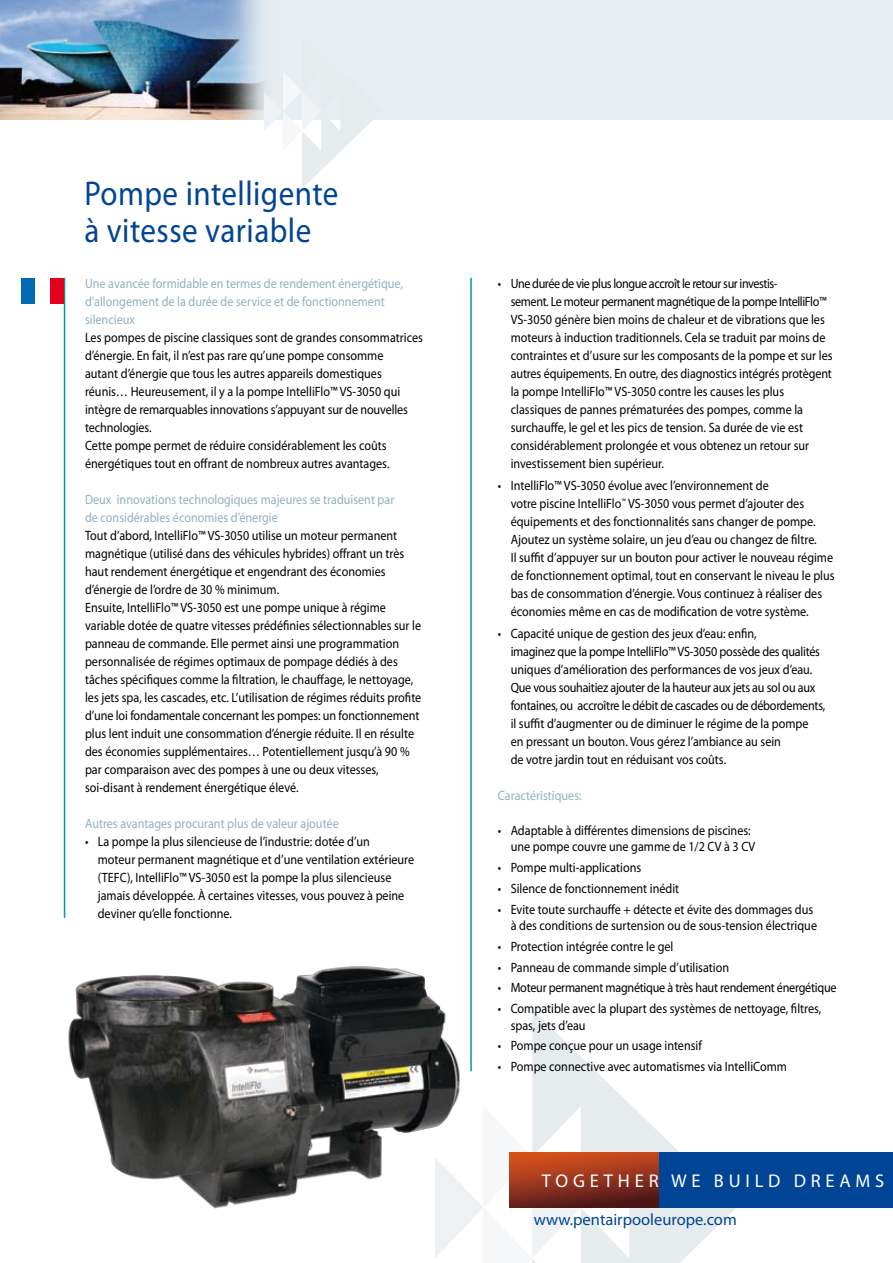
<style>
.page{position:relative;width:893px;height:1263px;background:#fff}
.page>*{position:absolute;margin:0;border:0;box-sizing:border-box;transform-origin:0 0}
.t1{font:34.5px/37.5px "Myriad Pro";letter-spacing:.015em;color:#004595;scale:.9 1}
.t2{font:18.45px "Myriad Pro";letter-spacing:.26em;color:#fff}
.t3{font:16.5px "Myriad Pro";color:#004595}
.t4{font:13.5px/18px "Myriad Pro";color:#000;scale:.9 1}
.t5{font:13.5px/18px "Myriad Pro";color:#92b1c1;scale:.9 1}
.t6{font:13.5px "Myriad Pro";letter-spacing:-.02em;color:#000;scale:.9 1}
</style>
<div class="page">
<svg style="left:435px;top:1202px;width:48px;height:56px"></svg>
<svg style="left:532px;top:1010px;width:204px;height:253px"></svg>
<div style="left:658px;top:1152px;width:235px;height:56px;background:#004595"></div>
<svg style="left:509px;top:1152px;width:149px;height:56px;background:#92341c"></svg>
<div style="left:0;top:0;width:893px;height:119px;background:#e7edf0"></div>
<img style="left:0;top:0;width:264px;height:119px">
<img style="left:68px;top:966px;width:409px;height:257px">
<svg style="left:264px;top:72px;width:118px;height:116px"></svg>
<hr style="left:64px;top:278px;width:1px;height:640px;background:#0099a5">
<hr style="left:470px;top:278px;width:2px;height:793px;background:#0099a5">
<div style="left:21px;top:278px;width:14px;height:25px;background:#006ab2"></div>
<div style="left:50px;top:278px;width:14px;height:25px;background:#e2001a"></div>
<h1 class="t1" style="left:84px;top:174px;width:284px">Pompe intelligente à vitesse variable</h1>
<p class="t5" style="left:85px;top:274px;width:355px">Une avancée formidable en termes de rendement énergétique, d’allongement de la durée de service et de fonctionnement silencieux</p>
<p class="t4" style="left:85px;top:328px;width:377px">Les pompes de piscine classiques sont de grandes consommatrices d’énergie. En fait, il n’est pas rare qu’une pompe consomme<br>autant d’énergie que tous les autres appareils domestiques réunis… Heureusement, il y a la pompe I ntelliFlo™ VS-3050 qui intègre de remarquables innovations s’appuyant sur de nouvelles technologies.<br>Cette pompe permet de réduire considérablement les coûts énergétiques tout en offrant de nombreux autres avantages.</p>
<p class="t5" style="left:85px;top:490px;width:345px">Deux innovations technologiques majeures se traduisent par de considérables économies d’énergie</p>
<p class="t4" style="left:85px;top:526px;width:375px">Tout d’abord, I ntelliFlo™ VS-3050 utilise un moteur permanent magnétique (utilisé dans des véhicules hybrides) offrant un très haut rendement énergétique et engendrant des économies d’énergie de l’ordre de 30 % minimum.<br>Ensuite, I ntelliFlo™ VS-3050 est une pompe unique à régime variable dotée de quatre vitesses prédéfinies sélectionnables sur le panneau de commande. Elle permet ainsi une programmation personnalisée de régimes optimaux de pompage dédiés à des tâches spécifiques comme la filtration, le chauffage, le nettoyage, les jets spa, les cascades, etc. L’utilisation de régimes réduits profite d’une loi fondamentale concernant les pompes: un fonctionnement plus lent induit une consommation d’énergie réduite. I l en résulte des économies supplémentaires… Potentiellement jusqu’à 90 % par comparaison avec des pompes à une ou deux vitesses, soi-disant à rendement énergétique élevé.</p>
<p class="t5" style="left:85px;top:814px;width:283px">Autres avantages procurant plus de valeur ajoutée</p>
<p class="t4" style="left:98px;top:832px;width:353px;text-indent:-13px">• La pompe la plus silencieuse de l’industrie: dotée d’un<br>moteur permanent magnétique et d’une ventilation extérieure (TEFC), I ntelliFlo™ VS-3050 est la pompe la plus silencieuse jamais développée. À certaines vitesses, vous pouvez à peine deviner qu’elle fonctionne.</p>
<p class="t4" style="left:511px;top:274px;width:359px;text-indent:-13px">• Une durée de vie plus longue accroît le retour sur investis-<br>sement. Le moteur permanent magnétique de la pompe I ntelliFlo™ VS-3050 génère bien moins de chaleur et de vibrations que les moteurs à induction traditionnels. Cela se traduit par moins de contraintes et d’usure sur les composants de la pompe et sur les autres équipements. En outre, des diagnostics intégrés protègent la pompe I ntelliFlo™ VS-3050 contre les causes les plus classiques de pannes prématurées des pompes, comme la surchauffe, le gel et les pics de tension. Sa durée de vie est considérablement prolongée et vous obtenez un retour sur investissement bien supérieur.</p>
<p class="t4" style="left:511px;top:476px;width:361px;text-indent:-13px">• I ntelliFlo™ VS-3050 évolue avec l’environnement de<br>votre piscine I ntelliFlo<sup>™</sup> VS-3050 vous permet d’ajouter des équipements et des fonctionnalités sans changer de pompe.<br>Ajoutez un système solaire, un jeu d’eau ou changez de filtre.<br>I l suffit d’appuyer sur un bouton pour activer le nouveau régime de fonctionnement optimal, tout en conservant le niveau le plus bas de consommation d’énergie. Vous continuez à réaliser des économies même en cas de modification de votre système.</p>
<p class="t4" style="left:511px;top:625px;width:351px;text-indent:-13px">• Capacité unique de gestion des jeux d’eau: enfin,<br>imaginez que la pompe I ntelliFlo™ VS-3050 possède des qualités uniques d’amélioration des performances de vos jeux d’eau.<br>Que vous souhaitiez ajouter de la hauteur aux jets au sol ou aux fontaines, ou accroître le débit de cascades ou de débordements, il suffit d’augmenter ou de diminuer le régime de la pompe<br>en pressant un bouton. Vous gérez l’ambiance au sein<br>de votre jardin tout en réduisant vos coûts.</p>
<p class="t5" style="left:498px;top:787px;width:95px">Caractéristiques:</p>
<p class="t4" style="left:511px;top:822px;width:273px;line-height:16.5px;text-indent:-13px">• Adaptable à différentes dimensions de piscines: une pompe couvre une gamme de 1/2 CV à 3 CV</p>
<p class="t4" style="left:498px;top:858px;width:161px">• Pompe multi-applications</p>
<p class="t4" style="left:498px;top:879px;width:203px">• Silence de fonctionnement inédit</p>
<p class="t4" style="left:498px;top:901px;width:356px;line-height:16.5px;text-align:right">• Evite toute surchauffe + détecte et évite des dommages dus à des conditions de surtension ou de sous-tension électrique</p>
<p class="t4" style="left:498px;top:937px;width:196px">• Protection intégrée contre le gel</p>
<p class="t4" style="left:498px;top:958px;width:258px">• Panneau de commande simple d’utilisation</p>
<p class="t6" style="left:498px;top:980px;width:378px">• Moteur permanent magnétique à très haut rendement énergétique</p>
<p class="t4" style="left:511px;top:1000px;width:347px;line-height:16.5px;text-indent:-13px">• Compatible avec la plupart des systèmes de nettoyage, filtres, spas, jets d’eau</p>
<p class="t4" style="left:498px;top:1037px;width:228px">• Pompe conçue pour un usage intensif</p>
<p class="t4" style="left:498px;top:1057px;width:323px">• Pompe connective avec automatismes via IntelliComm</p>
<h2 class="t2" style="left:542px;top:1169px;width:344px">Toget her we build dreams</h2>
<p class="t3" style="left:534px;top:1209px;width:205px">www.pentairpooleurope.com</p>
</div>
